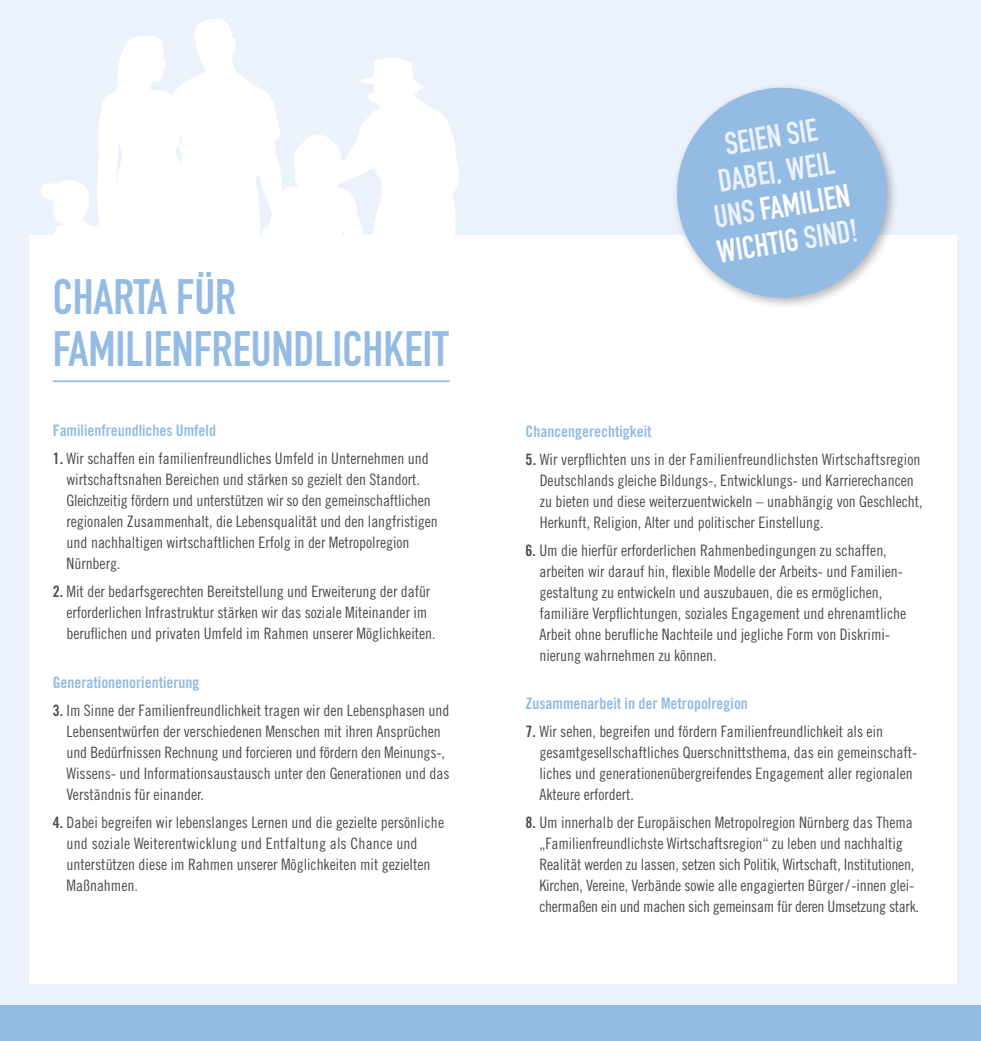
<style>
.page{position:relative;width:981px;height:1041px;background:#fff}
.page>*{position:absolute;margin:0;border:0;box-sizing:border-box;transform-origin:0 0}
.t1{font:49px/52.5px "DIN Engschrift LT";color:#94bbe3}
.t2{font:31.5px/35px "DIN Engschrift LT";color:#ecf2fc;text-align:center}
.t3{font:15.75px/21px "Trade Gothic LT Cond Eighteen";letter-spacing:-.005em;color:#4d4d4c}
.t4{font:15.75px "Trade Gothic LT Bold Cond Twenty";letter-spacing:-.005em;color:#94bbe3}
.s1{font-family:"Trade Gothic LT Bold Cond Twenty"}
.s2{color:#fff}
</style>
<div class="page">
<div style="left:0;top:0;width:980px;height:1041px;background:#ecf2fc"></div>
<div style="left:0;top:1005px;width:980px;height:36px;background:#94bbe3"></div>
<svg style="left:98px;top:39px;width:34px;height:140px;fill:#fff"></svg>
<svg style="left:287px;top:187px;width:7px;height:49px"></svg>
<svg style="left:132px;top:19px;width:155px;height:217px;fill:#fff"></svg>
<svg style="left:30px;top:179px;width:107px;height:57px"></svg>
<svg style="left:294px;top:58px;width:165px;height:178px;fill:#fff"></svg>
<div style="left:29px;top:236px;width:927px;height:748px;background:#fff"></div>
<hr style="left:53px;top:380px;width:397px;height:2px;background:#94bbe3">
<div style="left:671px;top:83px;width:228px;height:227px;background:#111212;opacity:.3"></div>
<svg style="left:673px;top:84px;width:217px;height:217px;fill:#94bbe3"></svg>
<h1 class="t1" style="left:53px;top:271px;width:185px">ChARTA FÜ R<br>FAMILIENF</h1>
<h1 class="t1" style="left:212px;top:323px;width:40px">REUNDLI</h1>
<h1 class="t1" style="left:342px;top:323px;width:108px">CHKEIT</h1>
<p class="t4" style="left:53px;top:421px;width:165px">Familienfreundliches Umfeld</p>
<p class="t3" style="left:67px;top:448px;width:373px;text-indent:-14px"><span class="s1">1.</span> Wir schaffen ein familienfreundliches Umfeld in Unternehmen und wirtschaftsnahen Bereichen und stärken so gezielt den Standort.<br>Gleichzeitig fördern und unterstützen wir so den gemeinschaftlichen regionalen Zusammenhalt, die Lebensqualität und den langfristigen und nachhaltigen wirtschaftlichen Erfolg in der Metropolregion Nürnberg.</p>
<p class="t3" style="left:67px;top:581px;width:370px;text-indent:-14px"><span class="s1">2.</span> Mit der bedarfsgerechten Bereitstellung und Erweiterung der dafür erforderlichen Infrastruktur stärken wir das soziale Miteinander im beruflichen und privaten Umfeld im Rahmen unserer Möglichkeiten.</p>
<p class="t4" style="left:53px;top:673px;width:148px">Generationenorientierung</p>
<p class="t3" style="left:67px;top:700px;width:384px;text-indent:-14px"><span class="s1">3.</span> Im Sinne der Familienfreundlichkeit tragen wir den Lebensphasen und Lebensentwürfen der verschiedenen Menschen mit ihren Ansprüchen und Bedürfnissen Rechnung und forcieren und fördern den Meinungs-, Wissens- und Informationsaustausch unter den Generationen und das Verständnis für einander.</p>
<p class="t3" style="left:67px;top:811px;width:379px;text-indent:-14px"><span class="s1">4.</span> Dabei begreifen wir lebenslanges Lernen und die gezielte persönliche und soziale Weiterentwicklung und Entfaltung als Chance und unterstützen diese im Rahmen unserer Möglichkeiten mit gezielten Maßnahmen.</p>
<h2 class="t2" style="left:698px;top:131px;width:143px;rotate:-9deg">seien sie dabei, weil uns <span class="s2">Fa milien wicht ig</span> sind!</h2>
<p class="t4" style="left:525px;top:421px;width:127px">Chancengerechtigkeit</p>
<p class="t3" style="left:539px;top:448px;width:384px;text-indent:-14px"><span class="s1">5.</span> Wir verpflichten uns in der Familienfreundlichsten Wirtschaftsregion Deutschlands gleiche Bildungs-, Entwicklungs- und Karrierechancen zu bieten und diese weiterzuentwickeln – unabhängig von Geschlecht, Herkunft, Religion, Alter und politischer Einstellung.</p>
<p class="t3" style="left:539px;top:539px;width:368px;text-indent:-14px"><span class="s1">6.</span> Um die hierfür erforderlichen Rahmenbedingungen zu schaffen, arbeiten wir darauf hin, flexible Modelle der Arbeits- und Familien&shy;gestaltung zu entwickeln und auszubauen, die es ermöglichen, familiäre Verpflichtungen, soziales Engagement und ehrenamtliche Arbeit ohne berufliche Nachteile und jegliche Form von Diskrimi&shy;nierung wahrnehmen zu können.</p>
<p class="t4" style="left:525px;top:694px;width:224px">Zusammenarbeit in der Metropolregion</p>
<p class="t3" style="left:539px;top:721px;width:379px;text-indent:-14px"><span class="s1">7.</span> Wir sehen, begreifen und fördern Familienfreundlichkeit als ein gesamtgesellschaftliches Querschnittsthema, das ein gemeinschaft&shy;liches und generationenübergreifendes Engagement aller regionalen Akteure erfordert.</p>
<p class="t3" style="left:539px;top:812px;width:381px;text-indent:-14px"><span class="s1">8.</span> Um innerhalb der Europäischen Metropolregion Nürnberg das Thema „Familienfreundlichste Wirtschaftsregion“ zu leben und nachhaltig Realität werden zu lassen, setzen sich Politik, Wirtschaft, Institutionen, Kirchen, Vereine, Verbände sowie alle engagierten Bürger/-innen glei&shy;chermaßen ein und machen sich gemeinsam für deren Umsetzung stark.</p>
</div>
